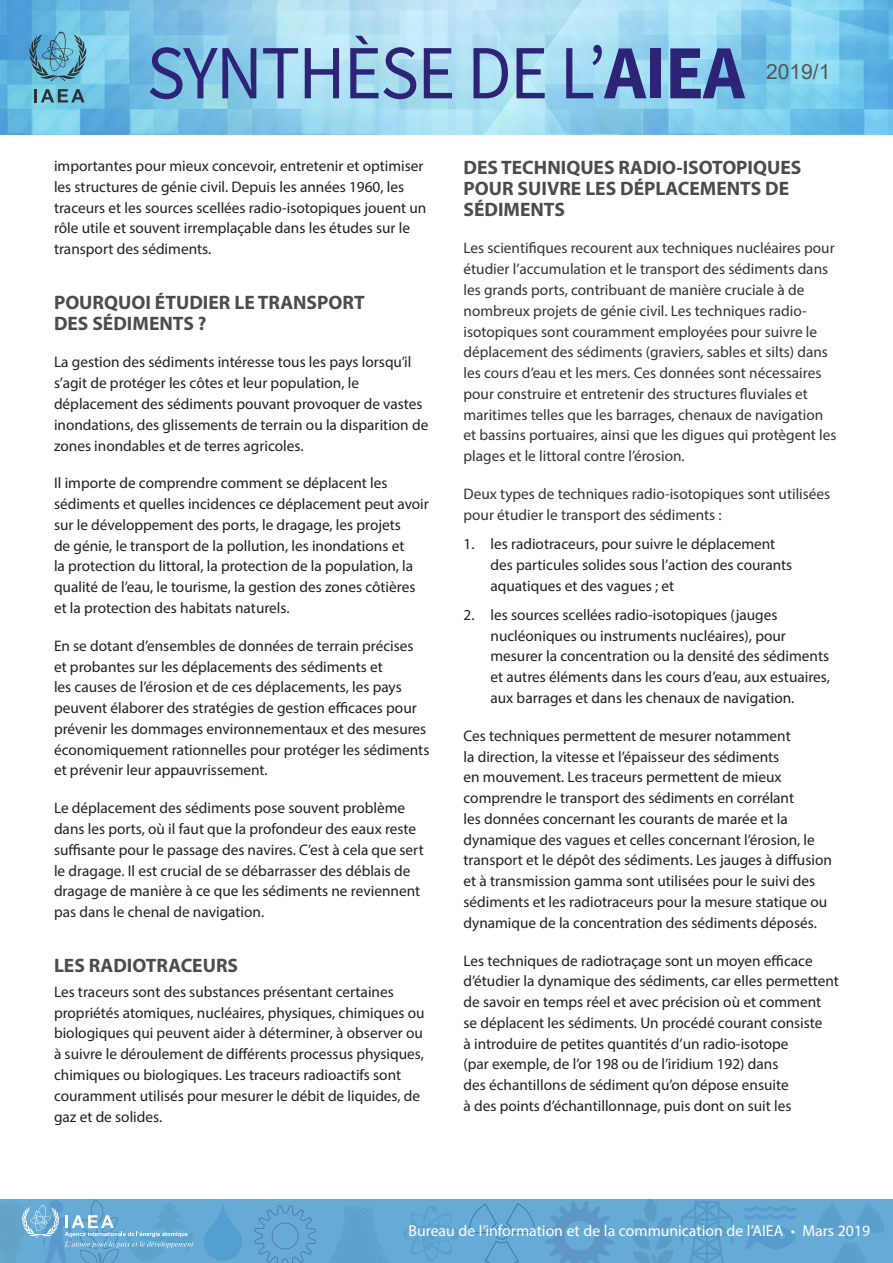
<style>
.page{position:relative;width:893px;height:1263px;background:#fff}
.page>*{position:absolute;margin:0;border:0;box-sizing:border-box;transform-origin:0 0}
.t1{font:76.5px "Source Sans Pro";letter-spacing:-.02em;color:#2d2377;scale:.95 1}
.t2{font:21px "Arial";color:#545557}
.Subhead_01{font:700 19.5px/20.9px "Myriad Pro";color:#4b4c4d}
.t3{font:15.75px "Myriad Pro";color:#fff}
.Body_text{font:15.3px/20.9px "Myriad Pro";color:#231f20}
.Body_text-2{font:15.3px/20.7px "Myriad Pro";color:#333}
.Body_text_-_no_space{font:15.3px/20.9px "Myriad Pro";color:#231f20}
.s1{font-weight:700}
</style>
<div class="page">
<img style="left:0;top:0;width:893px;height:134px">
<svg style="left:0;top:1199px;width:893px;height:64px;background:#62a5d2"></svg>
<svg style="left:29px;top:32px;width:57px;height:49px;background:#5da0ba"></svg>
<svg style="left:35px;top:89px;width:50px;height:13px"></svg>
<svg style="left:0;top:1200px;width:193px;height:63px;background:#6eacd4"></svg>
<div style="left:204px;top:1202px;width:38px;height:59px;background:#66aad6"></div>
<h1 class="t1" style="left:147px;top:25px;width:631px">SYNTHÈSE DE L’<span class="s1">AIEA</span></h1>
<h2 class="t2" style="left:766px;top:57px;width:66px">2019/1</h2>
<p class="Body_text" style="left:54px;top:155px;width:374px">importantes pour mieux concevoir, entretenir et optimiser les structures de génie civil. Depuis les années 1960, les traceurs et les sources scellées radio-isotopiques jouent un rôle utile et souvent irremplaçable dans les études sur le transport des sédiments.</p>
<p class="Subhead_01" style="left:54px;top:291px;width:312px">POURQUOI ÉTUDIER LE TRANSPORT<br>DES SÉDIMENTS ?</p>
<p class="Body_text" style="left:54px;top:352px;width:376px">La gestion des sédiments intéresse tous les pays lorsqu’il s’agit de protéger les côtes et leur population, le déplacement des sédiments pouvant provoquer de vastes inondations, des glissements de terrain ou la disparition de zones inondables et de terres agricoles.</p>
<p class="Body_text" style="left:54px;top:472px;width:376px">Il importe de comprendre comment se déplacent les sédiments et quelles incidences ce déplacement peut avoir sur le développement des ports, le dragage, les projets<br>de génie, le transport de la pollution, les inondations et<br>la protection du littoral, la protection de la population, la qualité de l’eau, le tourisme, la gestion des zones côtières et la protection des habitats naturels.</p>
<p class="Body_text" style="left:54px;top:635px;width:377px">En se dotant d’ensembles de données de terrain précises et probantes sur les déplacements des sédiments et<br>les causes de l’érosion et de ces déplacements, les pays peuvent élaborer des stratégies de gestion efficaces pour prévenir les dommages environnementaux et des mesures économiquement rationnelles pour protéger les sédiments et prévenir leur appauvrissement.</p>
<p class="Body_text" style="left:54px;top:797px;width:371px">Le déplacement des sédiments pose souvent problème dans les ports, où il faut que la profondeur des eaux reste suffisante pour le passage des navires. C’est à cela que sert le dragage. Il est crucial de se débarrasser des déblais de dragage de manière à ce que les sédiments ne reviennent pas dans le chenal de navigation.</p>
<p class="Subhead_01" style="left:54px;top:954px;width:186px">LES RADIOTRACEURS</p>
<p class="Body_text_-_no_space" style="left:54px;top:981px;width:372px">Les traceurs sont des substances présentant certaines propriétés atomiques, nucléaires, physiques, chimiques ou biologiques qui peuvent aider à déterminer, à observer ou à suivre le déroulement de différents processus physiques, chimiques ou biologiques. Les traceurs radioactifs sont couramment utilisés pour mesurer le débit de liquides, de gaz et de solides.</p>
<p class="Subhead_01" style="left:463px;top:156px;width:339px">DES TECHNIQUES RADIO-ISOTOPIQUES<br>POUR SUIVRE LES DÉPLACEMENTS DE<br>SÉDIMENTS</p>
<p class="Body_text-2" style="left:463px;top:238px;width:375px">Les scientifiques recourent aux techniques nucléaires pour étudier l’accumulation et le transport des sédiments dans les grands ports, contribuant de manière cruciale à de nombreux projets de génie civil. Les techniques radio&shy;isotopiques sont couramment employées pour suivre le déplacement des sédiments (graviers, sables et silts) dans les cours d’eau et les mers. Ces données sont nécessaires pour construire et entretenir des structures fluviales et maritimes telles que les barrages, chenaux de navigation et bassins portuaires, ainsi que les digues qui protègent les plages et le littoral contre l’érosion.</p>
<p class="Body_text-2" style="left:463px;top:483px;width:368px">Deux types de techniques radio-isotopiques sont utilisées pour étudier le transport des sédiments :</p>
<p class="Body_text" style="left:490px;top:533px;width:303px;text-indent:-27px">1. les radiotraceurs, pour suivre le déplacement des particules solides sous l’action des courants aquatiques et des vagues ; et</p>
<p class="Body_text" style="left:490px;top:604px;width:341px;text-indent:-27px">2. les sources scellées radio-isotopiques (jauges nucléoniques ou instruments nucléaires), pour mesurer la concentration ou la densité des sédiments et autres éléments dans les cours d’eau, aux estuaires, aux barrages et dans les chenaux de navigation.</p>
<p class="Body_text" style="left:463px;top:725px;width:370px">Ces techniques permettent de mesurer notamment<br>la direction, la vitesse et l’épaisseur des sédiments<br>en mouvement. Les traceurs permettent de mieux comprendre le transport des sédiments en corrélant<br>les données concernant les courants de marée et la dynamique des vagues et celles concernant l’érosion, le transport et le dépôt des sédiments. Les jauges à diffusion et à transmission gamma sont utilisées pour le suivi des sédiments et les radiotraceurs pour la mesure statique ou dynamique de la concentration des sédiments déposés.</p>
<p class="Body_text" style="left:463px;top:950px;width:377px">Les techniques de radiotraçage sont un moyen efficace d’étudier la dynamique des sédiments, car elles permettent de savoir en temps réel et avec précision où et comment<br>se déplacent les sédiments. Un procédé courant consiste<br>à introduire de petites quantités d’un radio-isotope<br>(par exemple, de l’or 198 ou de l’iridium 192) dans<br>des échantillons de sédiment qu’on dépose ensuite<br>à des points d’échantillonnage, puis dont on suit les</p>
<p class="t3" style="left:408px;top:1221px;width:463px">Bureau de l’information et de la communication de l’AIEA • Mars 2019</p>
</div>
